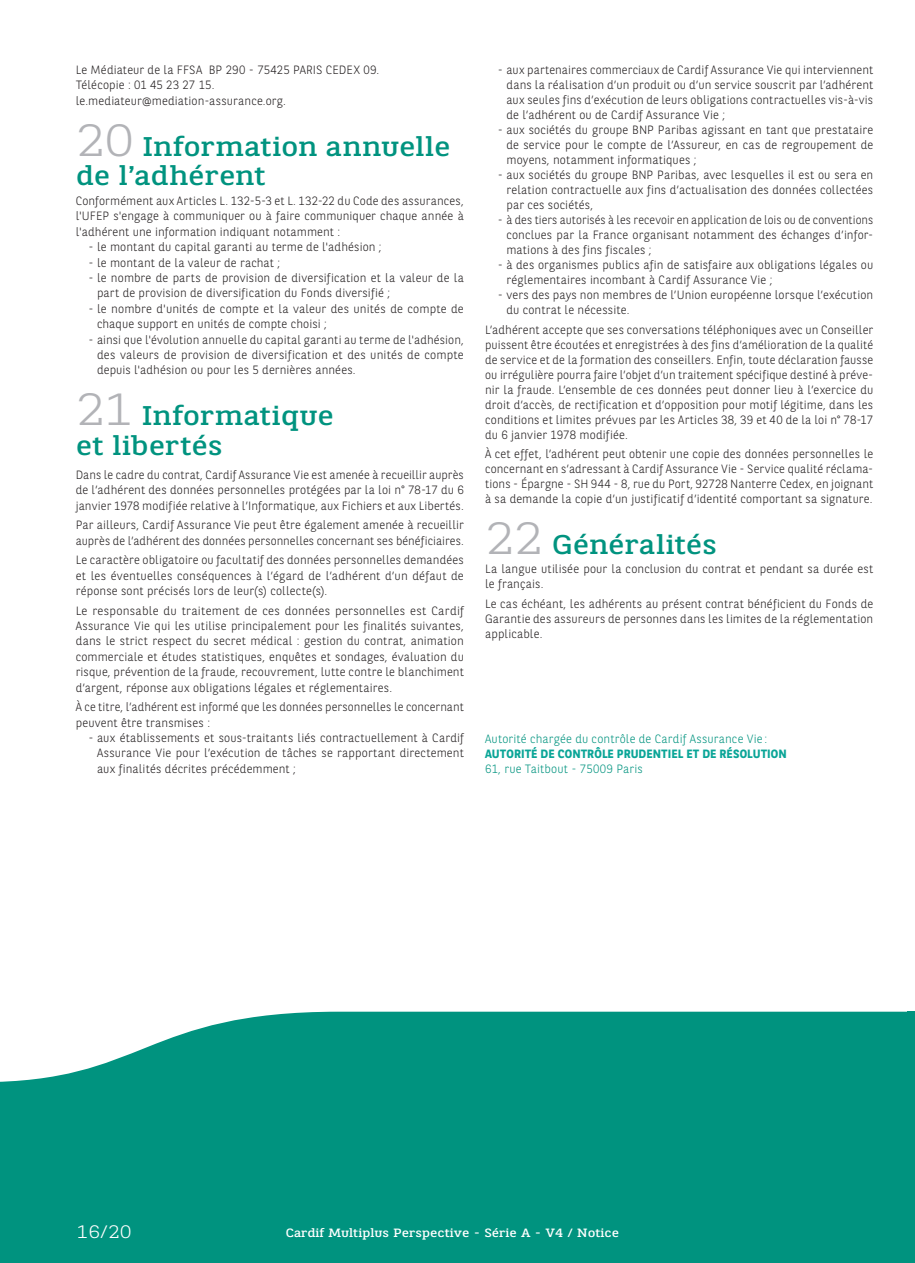
<style>
.page{position:relative;width:915px;height:1263px;background:#fff}
.page>*{position:absolute;margin:0;border:0;box-sizing:border-box;transform-origin:0 0}
.t1{font:27px/29.7px "BNPP Slab Serif Expanded";letter-spacing:-.005em;color:#00937f}
.t2{font:300 18px "BNPP Slab Serif Expanded";color:#fff}
.t3{font:300 12px/15px "BNPP Sans";letter-spacing:.01em;color:#231f20;text-align:justify}
.t4{font:300 12px "BNPP Sans";letter-spacing:.015em;color:#00937f}
.t5{font:12px "BNPP Slab Serif Expanded";color:#fff}
.t6{font:700 12px "BNPP Sans";letter-spacing:.005em;color:#0aa597}
.s1{font-weight:300;font-size:45px;color:#b2b3b7}
</style>
<div class="page">
<div style="left:0;top:1012px;width:915px;height:251px;background:#00937f"></div>
<p class="t3" style="left:76px;top:63px;width:305px;line-height:15.5px;text-align:left">Le Médiateur de la FFSA BP 290 - 75425 PARIS CEDEX 09.<br>Télécopie : 01 45 23 27 15. le.mediateur@mediation-assurance.org.</p>
<h1 class="t1" style="left:76px;top:134px;width:376px"><span class="s1">20</span> Information annuelle de l’adhérent</h1>
<p class="t3" style="left:76px;top:194px;width:389px;line-height:15.5px">Conformément aux Articles L. 132-5-3 et L. 132-22 du Code des assurances, l'UFEP s'engage à communiquer ou à faire communiquer chaque année à l'adhérent une information indiquant notamment :</p>
<p class="t3" style="left:88px;top:241px;width:295px">- le montant du capital garanti au terme de l'adhésion ;</p>
<p class="t3" style="left:88px;top:256px;width:193px">- le montant de la valeur de rachat ;</p>
<p class="t3" style="left:97px;top:271px;width:368px;line-height:15.5px;text-indent:-9px">- le nombre de parts de provision de diversification et la valeur de la part de provision de diversification du Fonds diversifié ;</p>
<p class="t3" style="left:97px;top:302px;width:368px;line-height:15.5px;text-indent:-9px">- le nombre d'unités de compte et la valeur des unités de compte de chaque support en unités de compte choisi ;</p>
<p class="t3" style="left:97px;top:333px;width:368px;line-height:15.5px;text-indent:-9px">- ainsi que l'évolution annuelle du capital garanti au terme de l'adhésion, des valeurs de provision de diversification et des unités de compte depuis l'adhésion ou pour les 5 dernières années.</p>
<h1 class="t1" style="left:76px;top:403px;width:260px"><span class="s1">21</span> Informatique et libertés</h1>
<p class="t3" style="left:76px;top:468px;width:390px;line-height:15.5px">Dans le cadre du contrat, Cardif Assurance Vie est amenée à recueillir auprès de l’adhérent des données personnelles protégées par la loi n° 78-17 du 6 janvier 1978 modifiée relative à l’Informatique, aux Fichiers et aux Libertés.</p>
<p class="t3" style="left:76px;top:518px;width:390px;line-height:15.5px">Par ailleurs, Cardif Assurance Vie peut être également amenée à recueillir auprès de l’adhérent des données personnelles concernant ses bénéficiaires.</p>
<p class="t3" style="left:76px;top:553px;width:390px;line-height:15.5px">Le caractère obligatoire ou facultatif des données personnelles demandées et les éventuelles conséquences à l’égard de l’adhérent d’un défaut de réponse sont précisés lors de leur(s) collecte(s).</p>
<p class="t3" style="left:76px;top:604px;width:390px;line-height:15.5px">Le responsable du traitement de ces données personnelles est Cardif Assurance Vie qui les utilise principalement pour les finalités suivantes, dans le strict respect du secret médical : gestion du contrat, animation commerciale et études statistiques, enquêtes et sondages, évaluation du risque, prévention de la fraude, recouvrement, lutte contre le blanchiment d’argent, réponse aux obligations légales et réglementaires.</p>
<p class="t3" style="left:76px;top:700px;width:389px;line-height:15.5px">À ce titre, l’adhérent est informé que les données personnelles le concernant peuvent être transmises :</p>
<p class="t3" style="left:97px;top:731px;width:368px;line-height:15.5px;text-indent:-9px">- aux établissements et sous-traitants liés contractuellement à Cardif Assurance Vie pour l’exécution de tâches se rapportant directement aux finalités décrites précédemment ;</p>
<p class="t3" style="left:506px;top:63px;width:368px;text-indent:-9px">- aux partenaires commerciaux de Cardif Assurance Vie qui interviennent dans la réalisation d’un produit ou d’un service souscrit par l’adhérent aux seules fins d’exécution de leurs obligations contractuelles vis-à-vis de l’adhérent ou de Cardif Assurance Vie ;</p>
<p class="t3" style="left:506px;top:124px;width:368px;text-indent:-9px">- aux sociétés du groupe BNP Paribas agissant en tant que prestataire de service pour le compte de l’Assureur, en cas de regroupement de moyens, notamment informatiques ;</p>
<p class="t3" style="left:506px;top:169px;width:368px;text-indent:-9px">- aux sociétés du groupe BNP Paribas, avec lesquelles il est ou sera en relation contractuelle aux fins d’actualisation des données collectées par ces sociétés,</p>
<p class="t3" style="left:506px;top:214px;width:368px;text-indent:-9px">- à des tiers autorisés à les recevoir en application de lois ou de conventions conclues par la France organisant notamment des échanges d’infor&shy;mations à des fins fiscales ;</p>
<p class="t3" style="left:506px;top:259px;width:368px;text-indent:-9px">- à des organismes publics afin de satisfaire aux obligations légales ou réglementaires incombant à Cardif Assurance Vie ;</p>
<p class="t3" style="left:506px;top:289px;width:368px;text-indent:-9px">- vers des pays non membres de l’Union européenne lorsque l’exécution du contrat le nécessite.</p>
<p class="t3" style="left:485px;top:323px;width:389px">L’adhérent accepte que ses conversations téléphoniques avec un Conseiller puissent être écoutées et enregistrées à des fins d’amélioration de la qualité de service et de la formation des conseillers. Enfin, toute déclaration fausse ou irrégulière pourra faire l’objet d’un traitement spécifique destiné à préve&shy;nir la fraude. L’ensemble de ces données peut donner lieu à l’exercice du droit d’accès, de rectification et d’opposition pour motif légitime, dans les conditions et limites prévues par les Articles 38, 39 et 40 de la loi n° 78-17 du 6 janvier 1978 modifiée.</p>
<p class="t3" style="left:485px;top:448px;width:390px">À cet effet, l’adhérent peut obtenir une copie des données personnelles le concernant en s’adressant à Cardif Assurance Vie - Service qualité réclama&shy;tions - Épargne - SH 944 - 8, rue du Port, 92728 Nanterre Cedex, en joignant à sa demande la copie d’un justificatif d’identité comportant sa signature.</p>
<h1 class="t1" style="left:485px;top:532px;width:234px"><span class="s1">22</span> Généralités</h1>
<p class="t3" style="left:485px;top:563px;width:389px">La langue utilisée pour la conclusion du contrat et pendant sa durée est le français.</p>
<p class="t3" style="left:485px;top:597px;width:390px">Le cas échéant, les adhérents au présent contrat bénéficient du Fonds de Garantie des assureurs de personnes dans les limites de la réglementation applicable.</p>
<p class="t4" style="left:485px;top:734px;width:283px">Autorité chargée du contrôle de Cardif Assurance Vie :</p>
<p class="t6" style="left:485px;top:749px;width:303px">AUTORITÉ DE CONTRÔLE PRUDENTIEL ET DE RÉSOLUTION</p>
<p class="t4" style="left:485px;top:764px;width:159px">61, rue Taitbout - 75009 Paris</p>
<h2 class="t2" style="left:76px;top:1224px;width:57px">16/20</h2>
<p class="t5" style="left:286px;top:1228px;width:335px">Cardif Multiplus Perspective - Série A - V4 / Notice</p>
</div>
